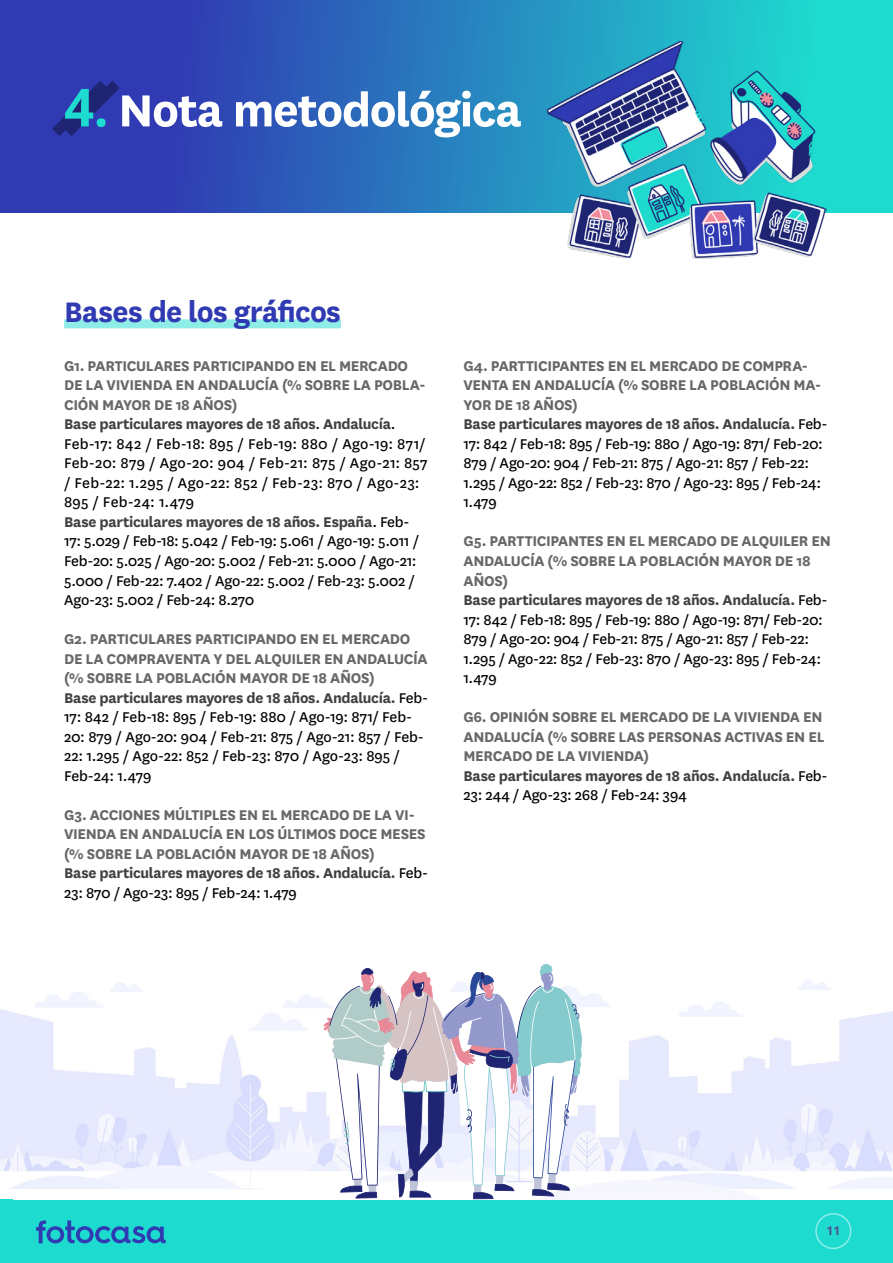
<style>
.page{position:relative;width:893px;height:1263px;background:#fff}
.page>*{position:absolute;margin:0;border:0;box-sizing:border-box;transform-origin:0 0}
.t1{font:700 52.5px "National";letter-spacing:-.025em;color:#fff}
.t2{font:700 33px "National";letter-spacing:-.02em;color:#303ab2}
.t3{font:16.5px/19.5px "National";letter-spacing:-.015em;color:#000}
.t4{font:700 16.5px/19.5px "National";letter-spacing:-.02em;color:#696666}
.t5{font:16.5px/19.5px "National";letter-spacing:.01em;color:#000}
.t6{font:700 16.5px/19.5px "National";letter-spacing:-.02em;color:#434040}
.t7{font:700 12px "Open Sans";color:#4c518f}
.s1{font-family:"Open Sans";color:#1edbcf}
.s2{font-weight:700;color:#434040}
.s3{font-weight:400;color:#000}
</style>
<div class="page">
<div style="left:0;top:1199px;width:893px;height:64px;background:#1edbcf"></div>
<svg style="left:0;top:0;width:893px;height:213px;background:#2972bc"></svg>
<img style="left:0;top:980px;width:893px;height:219px">
<svg style="left:36px;top:1220px;width:130px;height:23px"></svg>
<div style="left:815px;top:1213px;width:36px;height:36px;border:2px solid #8eede7;border-radius:50%"></div>
<svg style="left:41px;top:70px;width:90px;height:77px;background:#2c36a6"></svg>
<img style="left:545px;top:41px;width:281px;height:217px">
<div style="left:64px;top:319px;width:277px;height:9px;background:#8fede7"></div>
<svg style="left:324px;top:964px;width:258px;height:235px"></svg>
<h1 class="t1" style="left:64px;top:73px;width:459px"><span class="s1">4.</span> Nota metodológica</h1>
<h2 class="t2" style="left:64px;top:289px;width:278px">Bases de los gráficos</h2>
<p class="t4" style="left:64px;top:355px;width:363px">G1. PARTICULARES PARTICIPANDO EN EL MERCADO<br>DE LA VIVIENDA EN ANDALUCÍA (% SOBRE LA POBLA-<br>CIÓN MAYOR DE 18 AÑOS)</p>
<p class="t5" style="left:64px;top:414px;width:365px"><span class="s2">Base particulares mayores de 18 años</span>. <span class="s2">Andalucía</span>.<br>Feb-17: 842 / Feb-18: 895 / Feb-19: 880 / Ago-19: 871/ Feb-20: 879 / Ago-20: 904 / Feb-21: 875 / Ago-21: 857 / Feb-22: 1.295 / Ago-22: 852 / Feb-23: 870 / Ago-23:<br>895 / Feb-24: 1.479</p>
<p class="t3" style="left:64px;top:511px;width:357px"><span class="s2">Base particulares mayores de 18 años. España</span>. Feb-17: 5.029 / Feb-18: 5.042 / Feb-19: 5.061 / Ago-19: 5.011 / Feb-20: 5.025 / Ago-20: 5.002 / Feb-21: 5.000 / Ago-21:<br>5.000 / Feb-22: 7.402 / Ago-22: 5.002 / Feb-23: 5.002 / Ago-23: 5.002 / Feb-24: 8.270</p>
<p class="t4" style="left:64px;top:628px;width:365px">G2. PARTICULARES PARTICIPANDO EN EL MERCADO<br>DE LA COMPRAVENTA Y DEL ALQUILER EN ANDALUCÍA (% SOBRE LA POBLACIÓN MAYOR DE 18 AÑOS)</p>
<p class="t3" style="left:64px;top:687px;width:365px"><span class="s2">Base particulares mayores de 18 años. Andalucía.</span> Feb-17: 842 / Feb-18: 895 / Feb-19: 880 / Ago-19: 871/ Feb-20: 879 / Ago-20: 904 / Feb-21: 875 / Ago-21: 857 / Feb-22: 1.295 / Ago-22: 852 / Feb-23: 870 / Ago-23: 895 / Feb-24: 1.479</p>
<p class="t4" style="left:64px;top:803px;width:363px">G3. ACCIONES MÚLTIPLES EN EL MERCADO DE LA VI-<br>VIENDA EN ANDALUCÍA EN LOS ÚLTIMOS DOCE MESES (% SOBRE LA POBLACIÓN MAYOR DE 18 AÑOS)</p>
<p class="t6" style="left:64px;top:862px;width:365px">Base particulares mayores de 18 años. Andalucía. <span class="s3">Feb-<br>23: 870 / Ago-23: 895 / Feb-24: 1.479</span></p>
<p class="t4" style="left:463px;top:355px;width:359px">G4. PARTTICIPANTES EN EL MERCADO DE COMPRA-<br>VENTA EN ANDALUCÍA (% SOBRE LA POBLACIÓN MA-<br>YOR DE 18 AÑOS)</p>
<p class="t3" style="left:463px;top:414px;width:366px"><span class="s2">Base particulares mayores de 18 años. Andalucía.</span> Feb-17: 842 / Feb-18: 895 / Feb-19: 880 / Ago-19: 871/ Feb-20:<br>879 / Ago-20: 904 / Feb-21: 875 / Ago-21: 857 / Feb-22:<br>1.295 / Ago-22: 852 / Feb-23: 870 / Ago-23: 895 / Feb-24:<br>1.479</p>
<p class="t4" style="left:463px;top:530px;width:369px">G5. PARTTICIPANTES EN EL MERCADO DE ALQUILER EN<br>ANDALUCÍA (% SOBRE LA POBLACIÓN MAYOR DE 18<br>AÑOS)</p>
<p class="t3" style="left:463px;top:589px;width:366px"><span class="s2">Base particulares mayores de 18 años. Andalucía.</span> Feb-17: 842 / Feb-18: 895 / Feb-19: 880 / Ago-19: 871/ Feb-20:<br>879 / Ago-20: 904 / Feb-21: 875 / Ago-21: 857 / Feb-22:<br>1.295 / Ago-22: 852 / Feb-23: 870 / Ago-23: 895 / Feb-24:<br>1.479</p>
<p class="t4" style="left:463px;top:706px;width:362px;text-align:justify">G6. OPINIÓN SOBRE EL MERCADO DE LA VIVIENDA EN ANDALUCÍA (% SOBRE LAS PERSONAS ACTIVAS EN EL MERCADO DE LA VIVIENDA)</p>
<p class="t6" style="left:463px;top:764px;width:366px">Base particulares mayores de 18 años. Andalucía. <span class="s3">Feb-<br>23: 244 / Ago-23: 268 / Feb-24: 394</span></p>
<p class="t7" style="left:826px;top:1222px;width:15px">11</p>
</div>
